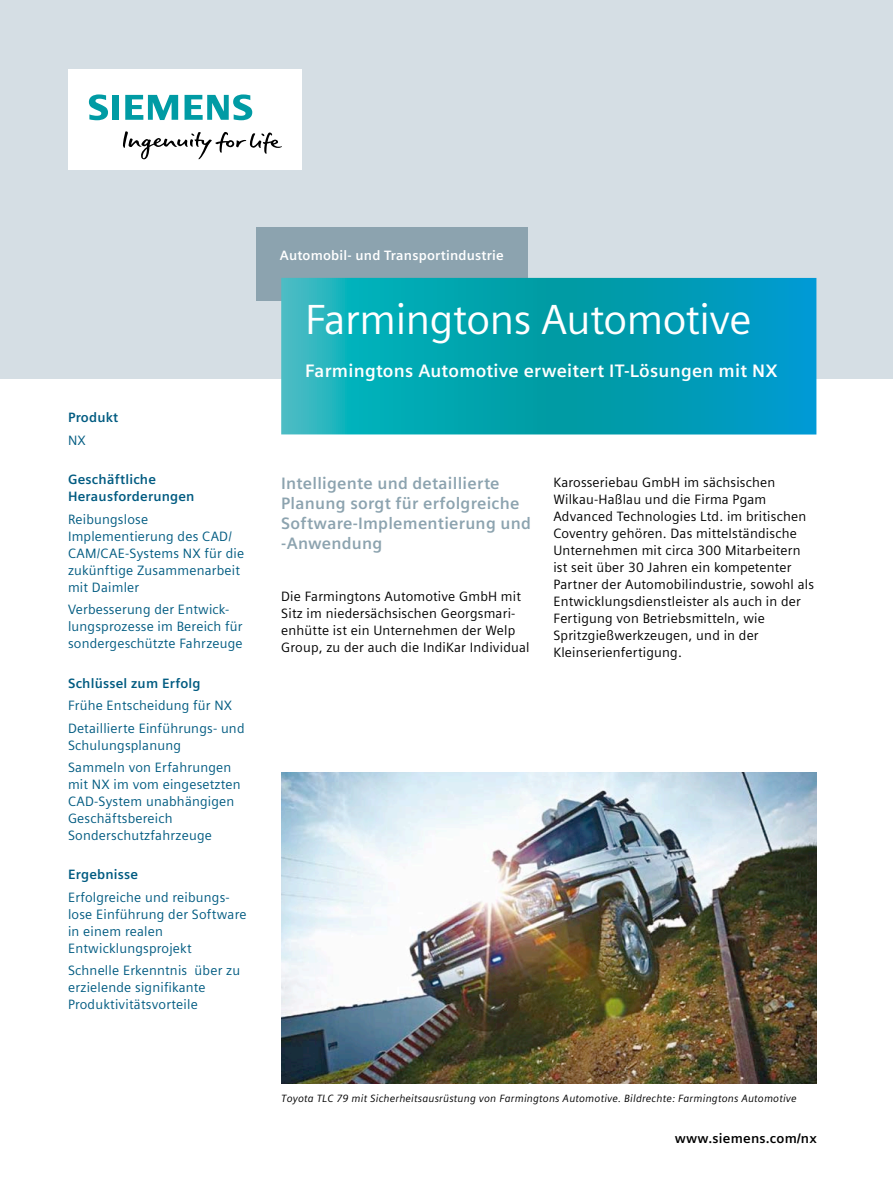
<style>
.page{position:relative;width:893px;height:1191px;background:#fff}
.page>*{position:absolute;margin:0;border:0;box-sizing:border-box;transform-origin:0 0}
.t1{font:42px "Siemens Sans Global";letter-spacing:-.01em;color:#fff}
.t2{font:700 18px "Siemens Sans Global";letter-spacing:.015em;color:#fff}
.t3{font:700 16.5px/19.8px "Siemens Sans Global";letter-spacing:.015em;color:#8ca3af}
.t4{font:13.5px/17px "Siemens Sans Global";letter-spacing:.015em;color:#000}
.t5{font:13.5px/17px "Siemens Sans Global";letter-spacing:.015em;color:#005b81}
.t6{font:700 13.5px/17px "Siemens Sans Global";letter-spacing:.015em;color:#005b81}
.t7{font:700 13.5px "Siemens Sans Global";letter-spacing:.015em;color:#fff}
.t8{font:700 13.5px "Siemens Sans Global";letter-spacing:.015em;color:#000}
.t9{font:italic 10.5px "Siemens Sans Global";letter-spacing:.015em;color:#000}
</style>
<div class="page">
<div style="left:0;top:0;width:893px;height:379px;background:#d5dee4"></div>
<div style="left:68px;top:69px;width:234px;height:101px;background:#fff"></div>
<svg style="left:123px;top:131px;width:159px;height:28px"></svg>
<svg style="left:89px;top:94px;width:30px;height:26px"></svg>
<svg style="left:125px;top:95px;width:53px;height:25px"></svg>
<svg style="left:185px;top:94px;width:67px;height:26px"></svg>
<div style="left:256px;top:227px;width:272px;height:73px;background:#8ca3af"></div>
<img style="left:281px;top:772px;width:535px;height:312px">
<svg style="left:281px;top:278px;width:535px;height:156px;background:#06a3b5"></svg>
<p class="t6" style="left:68px;top:409px;width:52px">Produkt</p>
<p class="t5" style="left:68px;top:432px;width:19px">NX</p>
<p class="t6" style="left:68px;top:471px;width:128px">Geschäftliche<br>Herausforderungen</p>
<p class="t5" style="left:68px;top:511px;width:178px">Reibungslose<br>Implementierung des CAD/<br>CAM/CAE-Systems NX für die zukünftige Zusammenarbeit mit Daimler</p>
<p class="t5" style="left:68px;top:601px;width:176px">Verbesserung der Entwick&shy;lungsprozesse im Bereich für sondergeschützte Fahrzeuge</p>
<p class="t6" style="left:68px;top:674px;width:134px">Schlüssel zum Erfolg</p>
<p class="t5" style="left:68px;top:695px;width:178px;line-height:22.4px">Frühe Entscheidung für NX<br>Detaillierte Einführungs- und</p>
<p class="t5" style="left:68px;top:734px;width:165px;line-height:22.4px">Schulungsplanung<br>Sammeln von Erfahrungen</p>
<p class="t5" style="left:68px;top:776px;width:174px">mit NX im vom eingesetzten<br>CAD-System unabhängigen<br>Geschäftsbereich<br>Sonderschutzfahrzeuge</p>
<p class="t6" style="left:68px;top:866px;width:72px">Ergebnisse</p>
<p class="t5" style="left:68px;top:889px;width:180px">Erfolgreiche und reibungs&shy;lose Einführung der Software in einem realen<br>Entwicklungsprojekt</p>
<p class="t5" style="left:68px;top:962px;width:174px">Schnelle Erkenntnis über zu erzielende signifikante<br>Produktivitätsvorteile</p>
<p class="t7" style="left:280px;top:247px;width:225px">Automobil- und Transportindustrie</p>
<h1 class="t1" style="left:305px;top:289px;width:448px">Farmingtons Automotive</h1>
<h2 class="t2" style="left:305px;top:360px;width:474px">Farmingtons Automotive erweitert IT-Lösungen mit NX</h2>
<p class="t3" style="left:281px;top:474px;width:251px">Intelligente und detaillierte<br>Planung sorgt für erfolgreiche<br>Software-Implementierung und -Anwendung</p>
<p class="t4" style="left:281px;top:588px;width:250px">Die Farmingtons Automotive GmbH mit Sitz im niedersächsischen Georgsmari&shy;enhütte ist ein Unternehmen der Welp Group, zu der auch die IndiKar Individual</p>
<p class="t4" style="left:553px;top:474px;width:262px">Karosseriebau GmbH im sächsischen Wilkau-Haßlau und die Firma Pgam Advanced Technologies Ltd. im britischen Coventry gehören. Das mittelständische Unternehmen mit circa 300 Mitarbeitern ist seit über 30 Jahren ein kompetenter Partner der Automobilindustrie, sowohl als Entwicklungsdienstleister als auch in der Fertigung von Betriebsmitteln, wie Spritzgießwerkzeugen, und in der Kleinserienfertigung.</p>
<p class="t9" style="left:281px;top:1090px;width:517px">Toyota TLC 79 mit Sicherheitsausrüstung von Farmingtons Automotive. Bildrechte: Farmingtons Automotive</p>
<p class="t8" style="left:675px;top:1130px;width:144px">www.siemens.com/nx</p>
</div>
